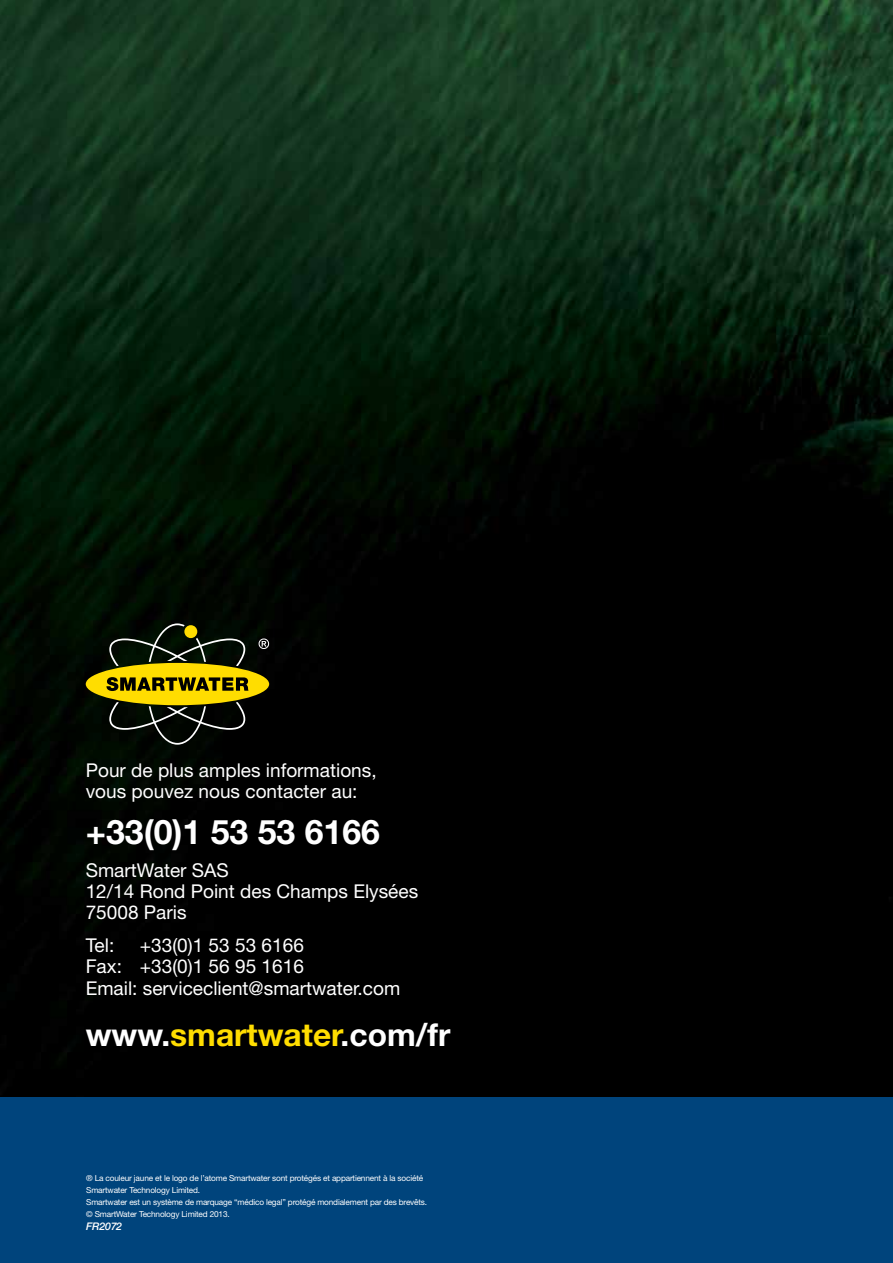
<style>
.page{position:relative;width:893px;height:1263px;background:#fff}
.page>*{position:absolute;margin:0;border:0;box-sizing:border-box;transform-origin:0 0}
.t1{font:700 33.9px "Helvetica Neue LT Std";color:#fff}
.t2{font:700 31.65px "Helvetica Neue LT Std";color:#fff}
.t3{font:19.05px/21.1px "Helvetica Neue LT Std";color:#fff}
.t4{font:italic 500 10.5px "Helvetica Neue LT Std";letter-spacing:-.02em;color:#fff}
.t5{font:8.25px/12px "Helvetica Neue LT Std";letter-spacing:-.02em;color:#fff}
.s1{color:#fd0}
</style>
<div class="page">
<img style="left:0;top:0;width:893px;height:1097px">
<div style="left:0;top:1097px;width:893px;height:166px;background:#00447c"></div>
<div style="left:86px;top:663px;width:183px;height:42px;background:#fd0;border-radius:50%"></div>
<svg style="left:106px;top:623px;width:163px;height:122px"></svg>
<h3 class="t3" style="left:86px;top:760px;width:292px">Pour de plus amples informations, vous pouvez nous contacter au:</h3>
<h1 class="t1" style="left:86px;top:810px;width:296px">+33(0)1 53 53 6166</h1>
<h3 class="t3" style="left:86px;top:859px;width:334px">SmartWater SAS<br>12/14 Rond Point des Champs Elysées<br>75008 Paris</h3>
<h3 class="t3" style="left:86px;top:934px;width:30px">Tel:</h3>
<h3 class="t3" style="left:86px;top:934px;width:316px;text-indent:54px">+33(0)1 53 53 6166<br>Fax: +33(0)1 56 95 1616<br>Email: serviceclient@smartwater.com</h3>
<h2 class="t2" style="left:86px;top:1015px;width:366px">www.<span class="s1">smartwater</span>.com/fr</h2>
<p class="t5" style="left:86px;top:1171px;width:343px">® La couleur jaune et le logo de l’atome Smartwater sont protégés et appartiennent à la société Smartwater Technology Limited.<br>Smartwater est un système de marquage “médico legal” protégé mondialement par des brevêts. © SmartWater Technology Limited 2013.</p>
<p class="t4" style="left:86px;top:1220px;width:37px">FR2072</p>
</div>
